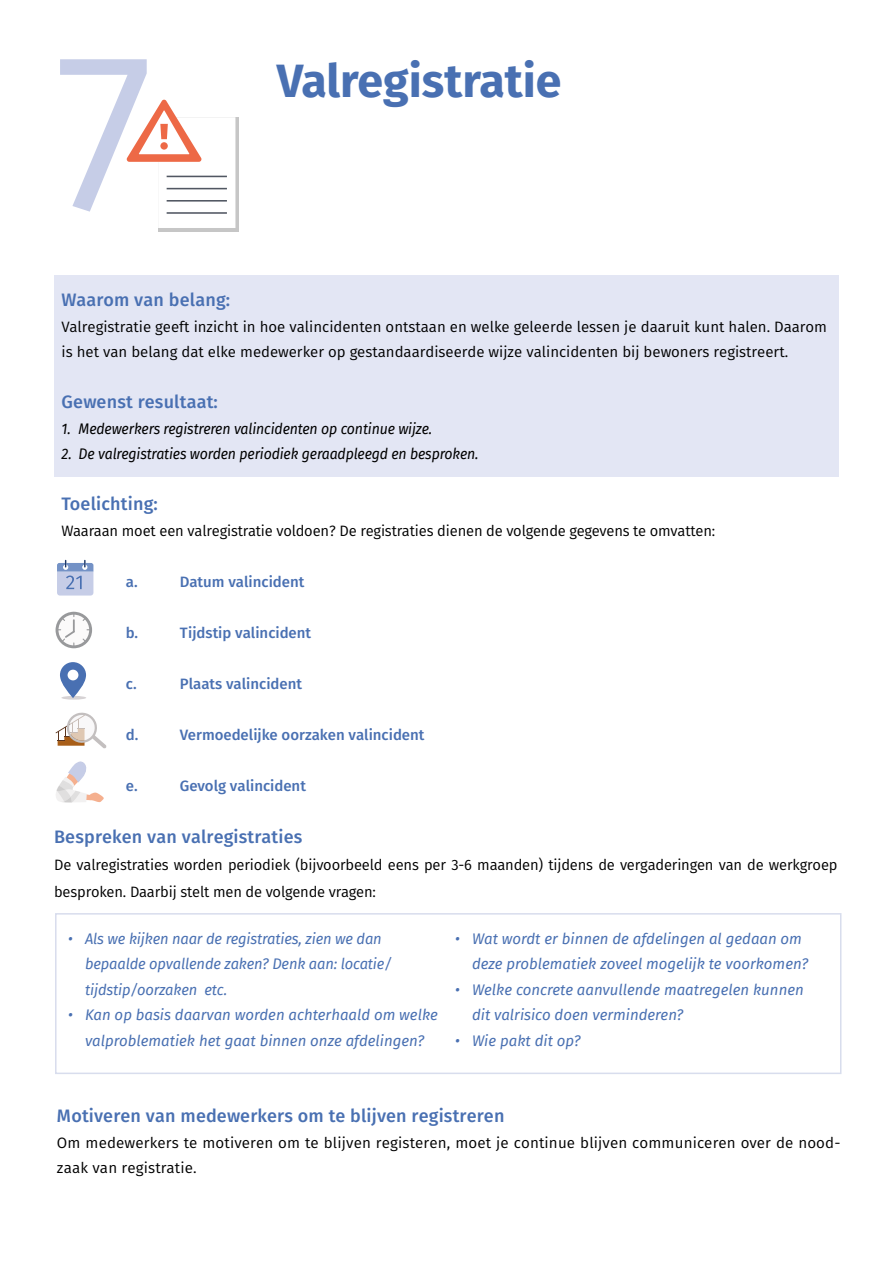
<style>
.page{position:relative;width:893px;height:1263px;background:#fff}
.page>*{position:absolute;margin:0;border:0;box-sizing:border-box;transform-origin:0 0}
.t1{font:700 46.5px "Fira Sans";color:#4970b2}
.t2{font:500 18px "Fira Sans";letter-spacing:.01em;color:#4970b2}
.t3{font:15px/25.5px "Fira Sans";letter-spacing:-.01em;color:#000}
.t4{font:italic 15px/25.5px "Fira Sans";color:#4970b2}
.t5{font:500 15px "Fira Sans";color:#4970b2}
.t6{font:italic 15px "Fira Sans";letter-spacing:-.01em;color:#000;scale:.94 1}
.t7{font:15px/25.5px "Fira Sans";letter-spacing:.01em;color:#000}
</style>
<div class="page">
<div style="left:54px;top:275px;width:785px;height:202px;background:#e3e6f4"></div>
<div style="left:158px;top:127px;width:80px;height:105px;background:linear-gradient(to right,#c6c6c6,#c6c6c6)"></div>
<svg style="left:60px;top:59px;width:175px;height:169px"></svg>
<svg style="left:57px;top:560px;width:36px;height:35px"></svg>
<svg style="left:55px;top:611px;width:37px;height:37px"></svg>
<div style="left:55px;top:913px;width:786px;height:161px;border:2px solid #d8dded"></div>
<svg style="left:56px;top:712px;width:51px;height:37px"></svg>
<svg style="left:61px;top:696px;width:25px;height:4px"></svg>
<svg style="left:60px;top:662px;width:26px;height:36px"></svg>
<svg style="left:56px;top:761px;width:48px;height:42px"></svg>
<h1 class="t1" style="left:277px;top:42px;width:286px">Valregistratie</h1>
<p class="t2" style="left:62px;top:287px;width:170px">Waarom van belang:</p>
<p class="t3" style="left:62px;top:315px;width:767px">Valregistratie geeft inzicht in hoe valincidenten ontstaan en welke geleerde lessen je daaruit kunt halen. Daarom is het van belang dat elke medewerker op gestandaardiseerde wijze valincidenten bij bewoners registreert.</p>
<p class="t2" style="left:62px;top:389px;width:158px">Gewenst resultaat:</p>
<p class="t6" style="left:62px;top:417px;width:396px">1. Medewerkers registreren valincidenten op continue wijze.</p>
<p class="t6" style="left:62px;top:443px;width:445px">2. De valregistraties worden periodiek geraadpleegd en besproken.</p>
<p class="t2" style="left:62px;top:491px;width:98px">Toelichting:</p>
<p class="t3" style="left:62px;top:519px;width:655px">Waaraan moet een valregistratie voldoen? De registraties dienen de volgende gegevens te omvatten:</p>
<p class="t5" style="left:126px;top:571px;width:13px">a.</p>
<p class="t5" style="left:180px;top:571px;width:126px">Datum valincident</p>
<p class="t5" style="left:126px;top:622px;width:14px">b.</p>
<p class="t5" style="left:180px;top:622px;width:133px">Tijdstip valincident</p>
<p class="t5" style="left:126px;top:673px;width:12px">c.</p>
<p class="t5" style="left:180px;top:673px;width:124px">Plaats valincident</p>
<p class="t5" style="left:126px;top:724px;width:14px">d.</p>
<p class="t5" style="left:180px;top:724px;width:246px">Vermoedelijke oorzaken valincident</p>
<p class="t5" style="left:126px;top:775px;width:13px">e.</p>
<p class="t5" style="left:180px;top:775px;width:128px">Gevolg valincident</p>
<p class="t2" style="left:54px;top:824px;width:250px">Bespreken van valregistraties</p>
<p class="t3" style="left:54px;top:853px;width:785px;line-height:27px">De valregistraties worden periodiek (bijvoorbeeld eens per 3-6 maanden) tijdens de vergaderingen van de werkgroep besproken. Daarbij stelt men de volgende vragen:</p>
<p class="t4" style="left:85px;top:925px;width:308px;text-indent:-17px">• Als we kijken naar de registraties, zien we dan bepaalde opvallende zaken? Denk aan: locatie/ tijdstip/oorzaken etc.</p>
<p class="t4" style="left:68px;top:1002px;width:371px;text-align:center">• Kan op basis daarvan worden achterhaald om welke valproblematiek het gaat binnen onze afdelingen?</p>
<p class="t4" style="left:472px;top:925px;width:338px;text-indent:-17px">• Wat wordt er binnen de afdelingen al gedaan om deze problematiek zoveel mogelijk te voorkomen?</p>
<p class="t4" style="left:472px;top:976px;width:333px;text-indent:-17px">• Welke concrete aanvullende maatregelen kunnen dit valrisico doen verminderen?</p>
<p class="t4" style="left:455px;top:1027px;width:127px">• Wie pakt dit op?</p>
<p class="t2" style="left:57px;top:1103px;width:449px">Motiveren van medewerkers om te blijven registreren</p>
<p class="t7" style="left:57px;top:1131px;width:785px">Om medewerkers te motiveren om te blijven registeren, moet je continue blijven communiceren over de nood&shy;zaak van registratie.</p>
</div>
